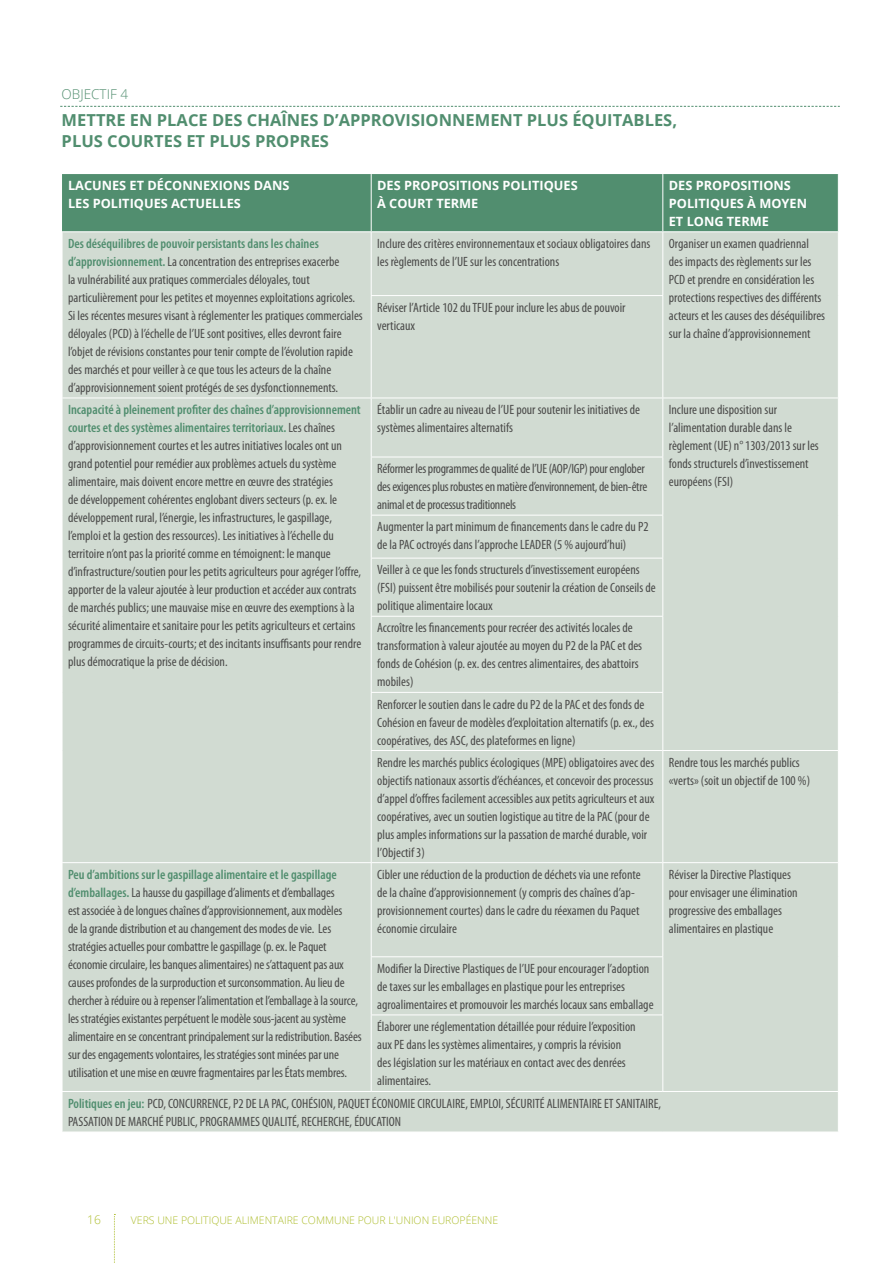
<style>
.page{position:relative;width:893px;height:1263px;background:#fff}
.page>*{position:absolute;margin:0;border:0;box-sizing:border-box;transform-origin:0 0}
.Body_A{font:700 16.5px "Open Sans";color:#518e6f}
.Body_A-2{font:condensed 13.5px/18px "Myriad Pro";color:#4a4a49}
.Body_A-3{font:condensed 13.5px/18px "Myriad Pro";letter-spacing:-.02em;color:#4a4a49}
.t1{font:300 13.5px "Open Sans";color:#518e6f}
.Body_A-4{font:700 12.75px/18px "Open Sans";color:#fff}
.t2{font:300 12px "Open Sans";color:#adbd2c}
.t3{font:300 10.5px "Open Sans";color:#adbd2c}
.s1{font-weight:600;color:#518e6f}
</style>
<div class="page">
<svg style="left:60px;top:106px;width:780px;height:1px"></svg>
<div style="left:62px;top:174px;width:776px;height:57px;background:#518e6f"></div>
<div style="left:63px;top:232px;width:775px;height:899px;background:#d1dbd2"></div>
<hr style="left:371px;top:174px;width:1px;height:57px;background:#fff">
<hr style="left:662px;top:174px;width:1px;height:57px;background:#fff">
<hr style="left:371px;top:232px;width:1px;height:63px;background:#fff">
<hr style="left:662px;top:232px;width:1px;height:63px;background:#fff">
<hr style="left:371px;top:295px;width:292px;height:1px;background:#fff">
<hr style="left:371px;top:296px;width:1px;height:102px;background:#fff">
<hr style="left:662px;top:296px;width:1px;height:102px;background:#fff">
<hr style="left:62px;top:398px;width:309px;height:1px;background:#fff">
<hr style="left:371px;top:398px;width:292px;height:1px;background:#fff">
<hr style="left:371px;top:398px;width:1px;height:59px;background:#fff">
<hr style="left:663px;top:398px;width:176px;height:1px;background:#fff">
<hr style="left:662px;top:398px;width:1px;height:59px;background:#fff">
<hr style="left:371px;top:457px;width:292px;height:1px;background:#fff">
<hr style="left:371px;top:457px;width:1px;height:58px;background:#fff">
<hr style="left:662px;top:457px;width:1px;height:58px;background:#fff">
<hr style="left:371px;top:515px;width:292px;height:1px;background:#fff">
<hr style="left:371px;top:515px;width:1px;height:43px;background:#fff">
<hr style="left:662px;top:515px;width:1px;height:43px;background:#fff">
<hr style="left:371px;top:558px;width:292px;height:1px;background:#fff">
<hr style="left:371px;top:558px;width:1px;height:58px;background:#fff">
<hr style="left:662px;top:558px;width:1px;height:58px;background:#fff">
<hr style="left:371px;top:616px;width:292px;height:1px;background:#fff">
<hr style="left:371px;top:617px;width:1px;height:75px;background:#fff">
<hr style="left:662px;top:617px;width:1px;height:75px;background:#fff">
<hr style="left:371px;top:692px;width:292px;height:1px;background:#fff">
<hr style="left:371px;top:693px;width:1px;height:57px;background:#fff">
<hr style="left:662px;top:693px;width:1px;height:57px;background:#fff">
<hr style="left:371px;top:750px;width:292px;height:1px;background:#fff">
<hr style="left:371px;top:751px;width:1px;height:111px;background:#fff">
<hr style="left:663px;top:750px;width:176px;height:1px;background:#fff">
<hr style="left:662px;top:751px;width:1px;height:111px;background:#fff">
<hr style="left:62px;top:862px;width:309px;height:1px;background:#fff">
<hr style="left:371px;top:862px;width:292px;height:1px;background:#fff">
<hr style="left:371px;top:863px;width:1px;height:93px;background:#fff">
<hr style="left:663px;top:862px;width:176px;height:1px;background:#fff">
<hr style="left:662px;top:863px;width:1px;height:93px;background:#fff">
<hr style="left:371px;top:956px;width:292px;height:1px;background:#fff">
<hr style="left:371px;top:957px;width:1px;height:57px;background:#fff">
<hr style="left:662px;top:957px;width:1px;height:57px;background:#fff">
<hr style="left:371px;top:1014px;width:292px;height:1px;background:#fff">
<hr style="left:371px;top:1015px;width:1px;height:76px;background:#fff">
<hr style="left:662px;top:1015px;width:1px;height:76px;background:#fff">
<hr style="left:62px;top:1091px;width:309px;height:1px;background:#fff">
<hr style="left:371px;top:1091px;width:292px;height:1px;background:#fff">
<hr style="left:663px;top:1091px;width:176px;height:1px;background:#fff">
<svg style="left:114px;top:1214px;width:1px;height:49px"></svg>
<p class="t1" style="left:62px;top:85px;width:68px">OBJECTIF 4</p>
<p class="Body_A" style="left:62px;top:108px;width:617px">METTRE EN PLACE DES CHAÎNES D’APPROVISIONNEMENT PLUS ÉQUITABLES,</p>
<p class="Body_A" style="left:62px;top:129px;width:269px">PLUS COURTES ET PLUS PROPRES</p>
<p class="Body_A-4" style="left:68px;top:176px;width:223px">LACUNES ET DÉCONNEXIONS DANS<br>LES POLITIQUES ACTUELLES</p>
<p class="Body_A-4" style="left:377px;top:176px;width:202px">DES PROPOSITIONS POLITIQUES<br>À COURT TERME</p>
<p class="Body_A-4" style="left:669px;top:176px;width:140px">DES PROPOSITIONS<br>POLITIQUES À MOYEN<br>ET LONG TERME</p>
<p class="Body_A-2" style="left:68px;top:235px;width:296px"><span class="s1">Des déséquilibres de pouvoir persistants dans les chaînes d’approvisionnement.</span> La concentration des entreprises exacerbe<br>la vulnérabilité aux pratiques commerciales déloyales, tout particulièrement pour les petites et moyennes exploitations agricoles.<br>Si les récentes mesures visant à réglementer les pratiques commerciales déloyales (PCD) à l’échelle de l’UE sont positives, elles devront faire l’objet de révisions constantes pour tenir compte de l’évolution rapide des marchés et pour veiller à ce que tous les acteurs de la chaîne d’approvisionnement soient protégés de ses dysfonctionnements.</p>
<p class="Body_A-2" style="left:377px;top:235px;width:275px">Inclure des critères environnementaux et sociaux obligatoires dans les règlements de l’UE sur les concentrations</p>
<p class="Body_A-2" style="left:669px;top:235px;width:158px">Organiser un examen quadriennal des impacts des règlements sur les PCD et prendre en considération les protections respectives des différents acteurs et les causes des déséquilibres sur la chaîne d’approvisionnement</p>
<p class="Body_A-2" style="left:377px;top:298px;width:250px">Réviser l’Article 102 du TFUE pour inclure les abus de pouvoir verticaux</p>
<p class="Body_A-2" style="left:68px;top:401px;width:295px"><span class="s1">Incapacité à pleinement profiter des chaînes d’approvisionnement courtes et des systèmes alimentaires territoriaux.</span> Les chaînes d’approvisionnement courtes et les autres initiatives locales ont un grand potentiel pour remédier aux problèmes actuels du système alimentaire, mais doivent encore mettre en œuvre des stratégies<br>de développement cohérentes englobant divers secteurs (p. ex. le développement rural, l’énergie, les infrastructures, le gaspillage, l’emploi et la gestion des ressources). Les initiatives à l’échelle du territoire n’ont pas la priorité comme en témoignent: le manque d’infrastructure/soutien pour les petits agriculteurs pour agréger l’offre, apporter de la valeur ajoutée à leur production et accéder aux contrats de marchés publics; une mauvaise mise en œuvre des exemptions à la sécurité alimentaire et sanitaire pour les petits agriculteurs et certains programmes de circuits-courts; et des incitants insuffisants pour rendre plus démocratique la prise de décision.</p>
<p class="Body_A-2" style="left:377px;top:401px;width:264px">Établir un cadre au niveau de l’UE pour soutenir les initiatives de systèmes alimentaires alternatifs</p>
<p class="Body_A-2" style="left:669px;top:401px;width:152px">Inclure une disposition sur l’alimentation durable dans le règlement (UE) n° 1303/2013 sur les fonds structurels d’investissement européens (FSI)</p>
<p class="Body_A-3" style="left:377px;top:460px;width:272px">Réformer les programmes de qualité de l’UE (AOP/IGP) pour englober des exigences plus robustes en matière d’environnement, de bien-être animal et de processus traditionnels</p>
<p class="Body_A-2" style="left:377px;top:518px;width:273px">Augmenter la part minimum de financements dans le cadre du P2 de la PAC octroyés dans l’approche LEADER (5 % aujourd’hui)</p>
<p class="Body_A-2" style="left:377px;top:561px;width:280px">Veiller à ce que les fonds structurels d’investissement européens (FSI) puissent être mobilisés pour soutenir la création de Conseils de politique alimentaire locaux</p>
<p class="Body_A-2" style="left:377px;top:619px;width:266px">Accroître les financements pour recréer des activités locales de transformation à valeur ajoutée au moyen du P2 de la PAC et des fonds de Cohésion (p. ex. des centres alimentaires, des abattoirs mobiles)</p>
<p class="Body_A-2" style="left:377px;top:695px;width:278px">Renforcer le soutien dans le cadre du P2 de la PAC et des fonds de<br>Cohésion en faveur de modèles d’exploitation alternatifs (p. ex., des coopératives, des ASC, des plateformes en ligne)</p>
<p class="Body_A-2" style="left:377px;top:753px;width:279px">Rendre les marchés publics écologiques (MPE) obligatoires avec des objectifs nationaux assortis d’échéances, et concevoir des processus d’appel d’offres facilement accessibles aux petits agriculteurs et aux coopératives, avec un soutien logistique au titre de la PAC (pour de plus amples informations sur la passation de marché durable, voir l’Objectif 3)</p>
<p class="Body_A-2" style="left:669px;top:753px;width:143px">Rendre tous les marchés publics «verts» (soit un objectif de 100 %)</p>
<p class="Body_A-2" style="left:68px;top:865px;width:295px"><span class="s1">Peu d’ambitions sur le gaspillage alimentaire et le gaspillage d’emballages.</span> La hausse du gaspillage d’aliments et d’emballages<br>est associée à de longues chaînes d’approvisionnement, aux modèles<br>de la grande distribution et au changement des modes de vie. Les stratégies actuelles pour combattre le gaspillage (p. ex. le Paquet économie circulaire, les banques alimentaires) ne s’attaquent pas aux causes profondes de la surproduction et surconsommation. Au lieu de chercher à réduire ou à repenser l’alimentation et l’emballage à la source, les stratégies existantes perpétuent le modèle sous-jacent au système alimentaire en se concentrant principalement sur la redistribution. Basées sur des engagements volontaires, les stratégies sont minées par une utilisation et une mise en œuvre fragmentaires par les États membres.</p>
<p class="Body_A-2" style="left:377px;top:865px;width:265px">Cibler une réduction de la production de déchets via une refonte de la chaîne d’approvisionnement (y compris des chaînes d’ap&shy;provisionnement courtes) dans le cadre du réexamen du Paquet économie circulaire</p>
<p class="Body_A-2" style="left:669px;top:865px;width:130px">Réviser la Directive Plastiques pour envisager une élimination progressive des emballages alimentaires en plastique</p>
<p class="Body_A-2" style="left:377px;top:960px;width:278px">Modifier la Directive Plastiques de l’UE pour encourager l’adoption de taxes sur les emballages en plastique pour les entreprises agroalimentaires et promouvoir les marchés locaux sans emballage</p>
<p class="Body_A-2" style="left:377px;top:1018px;width:260px">Élaborer une réglementation détaillée pour réduire l’exposition aux PE dans les systèmes alimentaires, y compris la révision des législation sur les matériaux en contact avec des denrées alimentaires.</p>
<p class="Body_A-2" style="left:68px;top:1095px;width:595px"><span class="s1">Politiques en jeu:</span> PCD, CONCURRENCE, P2 DE LA PAC, COHÉSION, PAQUET ÉCONOMIE CIRCULAIRE, EMPLOI, SÉCURITÉ ALIMENTAIRE ET SANITAIRE,</p>
<p class="Body_A-2" style="left:68px;top:1113px;width:335px">PASSATION DE MARCHÉ PUBLIC, PROGRAMMES QUALITÉ, RECHERCHE, ÉDUCATION</p>
<p class="t2" style="left:87px;top:1212px;width:15px">16</p>
<p class="t3" style="left:131px;top:1213px;width:369px">VERS UNE POLITIQUE ALIMENTAIRE COMMUNE POUR L'UNION EUROPÉENNE</p>
</div>
